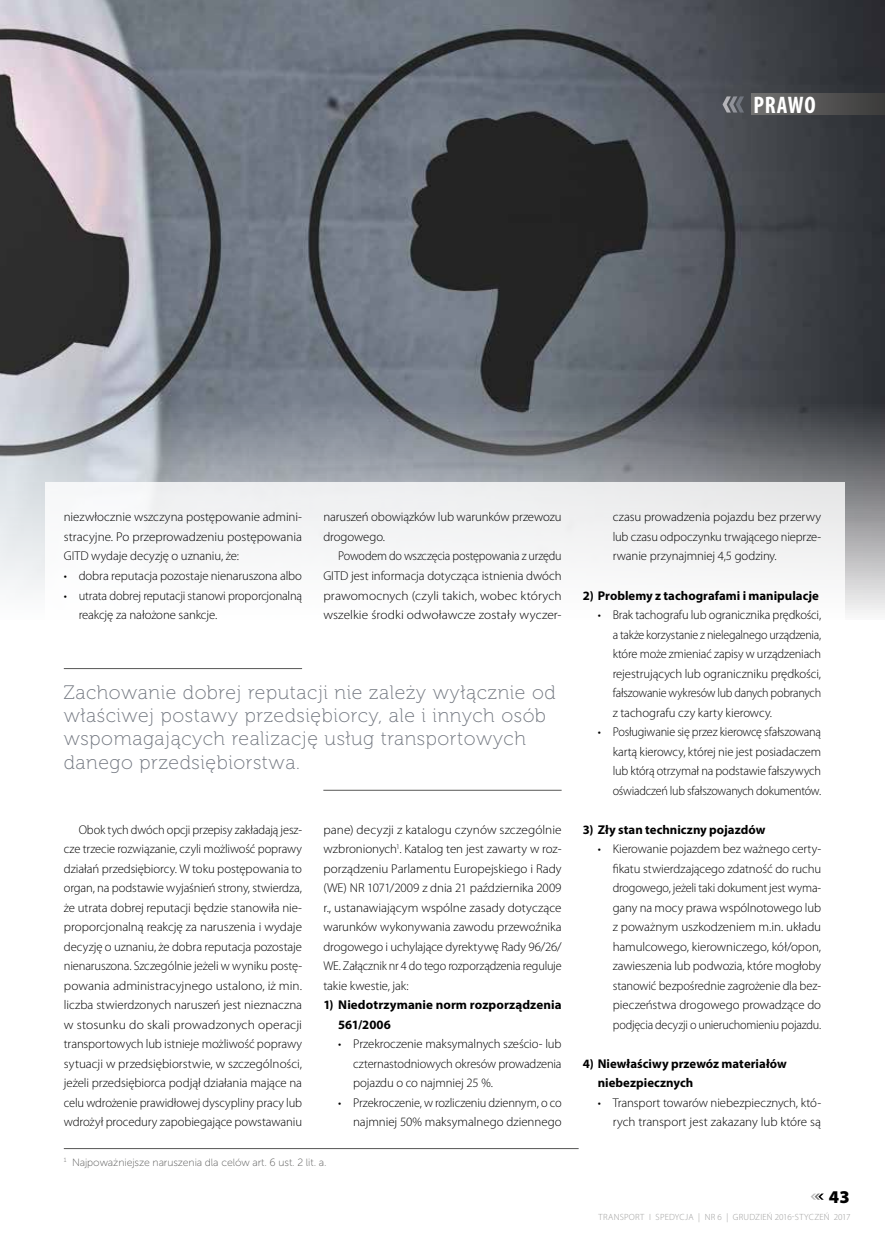
<style>
.page{position:relative;width:885px;height:1251px;background:#fff}
.page>*{position:absolute;margin:0;border:0;box-sizing:border-box;transform-origin:0 0}
.t1{font:700 condensed 24px "Myriad Pro";letter-spacing:.025em;color:#fff}
.t2{font:19.5px/23.4px "Museo 100";letter-spacing:.03em;color:#70757e}
.t3{font:900 18px "Myriad Pro";color:#000}
.t4{font:300 12.75px/19.5px "Myriad Pro";letter-spacing:-.01em;color:#000;text-align:justify}
.t5{font:300 12.75px/19.5px "Myriad Pro";letter-spacing:-.01em;color:#000;text-align:justify;scale:1.04 1}
.t6{font:300 12.75px/19.5px "Myriad Pro";letter-spacing:-.01em;color:#000;text-align:justify;scale:.95 1}
.t7{font:700 12.75px/19.5px "Myriad Pro";letter-spacing:.005em;color:#000}
.t8{font:10.5px "Museo Sans 100";letter-spacing:-.01em;color:#575756}
.t9{font:300 9px "Myriad Pro";letter-spacing:.02em;color:#9d9d9c}
</style>
<div class="page">
<img style="left:0;top:0;width:884px;height:613px">
<div style="left:45px;top:482px;width:799px;height:768px;background:#fff"></div>
<hr style="left:64px;top:1147px;width:514px;height:1px;background:#575756">
<hr style="left:64px;top:668px;width:238px;height:1px;background:#575756">
<hr style="left:323px;top:789px;width:238px;height:1px;background:#575756">
<svg style="left:810px;top:1193px;width:13px;height:6px"></svg>
<div style="left:751px;top:93px;width:133px;height:22px;background:linear-gradient(to right,#727271,#3b3b3a)"></div>
<svg style="left:722px;top:96px;width:22px;height:16px"></svg>
<h1 class="t1" style="left:753px;top:90px;width:63px">PRAWO</h1>
<p class="t4" style="left:64px;top:507px;width:240px">niezwłocznie wszczyna postępowanie admini&shy;stracyjne. Po przeprowadzeniu postępowania GITD wydaje decyzję o uznaniu, że:</p>
<p class="t4" style="left:64px;top:565px;width:240px">• dobra reputacja pozostaje nienaruszona albo</p>
<p class="t4" style="left:79px;top:585px;width:225px;text-indent:-15px">• utrata dobrej reputacji stanowi proporcjonalną reakcję za nałożone sankcje.</p>
<p class="t4" style="left:323px;top:507px;width:240px">naruszeń obowiązków lub warunków przewozu drogowego.</p>
<p class="t6" style="left:323px;top:546px;width:252px;text-indent:15px">Powodem do wszczęcia postępowania z urzędu GITD jest informacja dotycząca istnienia dwóch prawomocnych (czyli takich, wobec których wszelkie środki odwoławcze zostały wyczer-</p>
<h2 class="t2" style="left:64px;top:680px;width:493px">Zachowanie dobrej reputacji nie zależy wyłącznie od właściwej postawy przedsiębiorcy, ale i innych osób wspomagających realizację usług transportowych danego przedsiębiorstwa.</h2>
<p class="t4" style="left:64px;top:819px;width:240px;text-indent:15px">Obok tych dwóch opcji przepisy zakładają jesz&shy;cze trzecie rozwiązanie, czyli możliwość poprawy działań przedsiębiorcy. W toku postępowania to organ, na podstawie wyjaśnień strony, stwierdza, że utrata dobrej reputacji będzie stanowiła nie&shy;proporcjonalną reakcję za naruszenia i wydaje decyzję o uznaniu, że dobra reputacja pozostaje nienaruszona. Szczególnie jeżeli w wyniku postę&shy;powania administracyjnego ustalono, iż min. liczba stwierdzonych naruszeń jest nieznaczna w stosunku do skali prowadzonych operacji transportowych lub istnieje możliwość poprawy sytuacji w przedsiębiorstwie, w szczególności, jeżeli przedsiębiorca podjął działania mające na celu wdrożenie prawidłowej dyscypliny pracy lub wdrożył procedury zapobiegające powstawaniu</p>
<p class="t5" style="left:323px;top:819px;width:230px">pane) decyzji z katalogu czynów szczególnie wzbronionych<sup>1</sup>. Katalog ten jest zawarty w roz&shy;porządzeniu Parlamentu Europejskiego i Rady (WE) NR 1071/2009 z dnia 21 października 2009 r., ustanawiającym wspólne zasady dotyczące warunków wykonywania zawodu przewoźnika drogowego i uchylające dyrektywę Rady 96/26/ WE. Załącznik nr 4 do tego rozporządzenia reguluje takie kwestie, jak:</p>
<p class="t7" style="left:338px;top:994px;width:225px;text-indent:-15px">1) Niedotrzymanie norm rozporządzenia<br>561/2006</p>
<p class="t4" style="left:353px;top:1033px;width:210px;text-indent:-15px">• Przekroczenie maksymalnych sześcio- lub czternastodniowych okresów prowadzenia pojazdu o co najmniej 25 %.</p>
<p class="t4" style="left:338px;top:1092px;width:225px;text-align:right">• Przekroczenie, w rozliczeniu dziennym, o co najmniej 50% maksymalnego dziennego</p>
<p class="t8" style="left:64px;top:1156px;width:264px"><sup>1</sup> Najpoważniejsze naruszenia dla celów art. 6 ust. 2 lit. a.</p>
<p class="t4" style="left:612px;top:507px;width:210px">czasu prowadzenia pojazdu bez przerwy lub czasu odpoczynku trwającego nieprze&shy;rwanie przynajmniej 4,5 godziny.</p>
<p class="t7" style="left:583px;top:585px;width:237px">2) Problemy z tachografami i manipulacje</p>
<p class="t4" style="left:612px;top:604px;width:210px;text-indent:-15px">• Brak tachografu lub ogranicznika prędkości, a także korzystanie z nielegalnego urządzenia, które może zmieniać zapisy w urządzeniach rejestrujących lub ograniczniku prędkości, fałszowanie wykresów lub danych pobranych z tachografu czy karty kierowcy.</p>
<p class="t4" style="left:612px;top:721px;width:210px;text-indent:-15px">• Posługiwanie się przez kierowcę sfałszowaną kartą kierowcy, której nie jest posiadaczem lub którą otrzymał na podstawie fałszywych oświadczeń lub sfałszowanych dokumentów.</p>
<p class="t7" style="left:583px;top:819px;width:184px">3) Zły stan techniczny pojazdów</p>
<p class="t4" style="left:612px;top:838px;width:210px;text-indent:-15px">• Kierowanie pojazdem bez ważnego certy&shy;fikatu stwierdzającego zdatność do ruchu drogowego, jeżeli taki dokument jest wyma&shy;gany na mocy prawa wspólnotowego lub z poważnym uszkodzeniem m.in. układu hamulcowego, kierowniczego, kół/opon, zawieszenia lub podwozia, które mogłoby stanowić bezpośrednie zagrożenie dla bez&shy;pieczeństwa drogowego prowadzące do podjęcia decyzji o unieruchomieniu pojazdu.</p>
<p class="t7" style="left:597px;top:1053px;width:190px;text-indent:-15px">4) Niewłaściwy przewóz materiałów niebezpiecznych</p>
<p class="t4" style="left:597px;top:1092px;width:225px;text-align:right">• Transport towarów niebezpiecznych, któ&shy;rych transport jest zakazany lub które są</p>
<h3 class="t3" style="left:828px;top:1185px;width:22px">43</h3>
<p class="t9" style="left:598px;top:1211px;width:108px">TRANSPORT I SPEDYCJA | nr</p>
<p class="t9" style="left:717px;top:1211px;width:18px">6 | grud</p>
<p class="t9" style="left:755px;top:1211px;width:46px">zień 2016-styc</p>
<p class="t9" style="left:814px;top:1211px;width:38px">zeń 2017</p>
</div>
